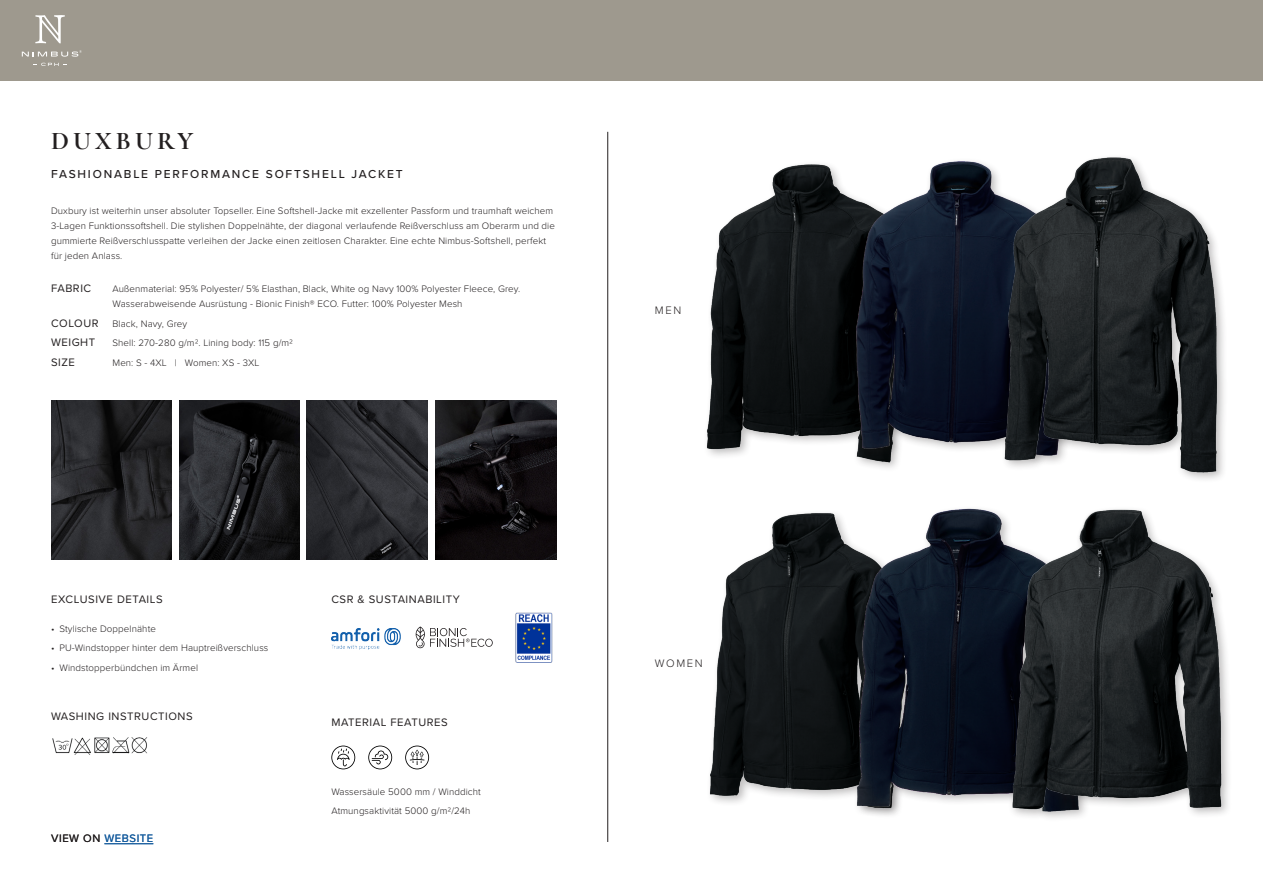
<style>
.page{position:relative;width:1263px;height:893px;background:#fff}
.page>*{position:absolute;margin:0;border:0;box-sizing:border-box;transform-origin:0 0}
.t1{font:700 25.5px "Cormorant Garamond";letter-spacing:.16em;color:#231f20}
.t2{font:500 12px "Proxima Nova";letter-spacing:.15em;color:#231f20}
.t3{font:11.25px "Proxima Nova";letter-spacing:.05em;color:#231f20}
.t4{font:11.25px "Proxima Nova";letter-spacing:.05em;color:#175d9e}
.t5{font:300 11.25px "Proxima Nova";letter-spacing:.15em;color:#231f20}
.t6{font:300 9.75px/15px "Proxima Nova";letter-spacing:.01em;color:#231f20}
.s1{font-weight:400;font-size:11.25px}
.s2{color:#231f20}
</style>
<div class="page">
<div style="left:0;top:0;width:1263px;height:81px;background:#9e998e"></div>
<hr style="left:607px;top:132px;width:1px;height:710px;background:#231f20">
<img style="left:307px;top:401px;width:121px;height:159px">
<img style="left:436px;top:401px;width:121px;height:159px">
<img style="left:51px;top:401px;width:121px;height:159px">
<img style="left:179px;top:401px;width:121px;height:159px">
<img style="left:52px;top:737px;width:96px;height:18px">
<svg style="left:416px;top:626px;width:77px;height:22px"></svg>
<img style="left:515px;top:612px;width:38px;height:51px">
<img style="left:331px;top:628px;width:70px;height:21px">
<svg style="left:331px;top:746px;width:24px;height:23px"></svg>
<svg style="left:368px;top:746px;width:24px;height:23px"></svg>
<svg style="left:405px;top:746px;width:24px;height:23px"></svg>
<img style="left:709px;top:513px;width:110px;height:290px">
<img style="left:819px;top:508px;width:173px;height:308px">
<img style="left:706px;top:164px;width:116px;height:292px">
<img style="left:822px;top:161px;width:175px;height:307px">
<img style="left:997px;top:157px;width:227px;height:322px">
<img style="left:992px;top:509px;width:237px;height:309px">
<svg style="left:35px;top:15px;width:30px;height:28px"></svg>
<svg style="left:33px;top:63px;width:34px;height:3px"></svg>
<svg style="left:22px;top:50px;width:60px;height:7px"></svg>
<hr style="left:104px;top:843px;width:49px;height:1px;background:#175d9e">
<p class="t1" style="left:51px;top:125px;width:144px">DUXBURY</p>
<p class="t2" style="left:51px;top:166px;width:353px">FASHIONABLE PERFORMANCE SOFTSHELL JACKET</p>
<p class="t6" style="left:51px;top:203px;width:505px">Duxbury ist weiterhin unser absoluter Topseller. Eine Softshell-Jacke mit exzellenter Passform und traumhaft weichem 3-Lagen Funktionssoftshell. Die stylishen Doppelnähte, der diagonal verlaufende Reißverschluss am Oberarm und die gummierte Reißverschlusspatte verleihen der Jacke einen zeitlosen Charakter. Eine echte Nimbus-Softshell, perfekt für jeden Anlass.</p>
<p class="t3" style="left:51px;top:280px;width:42px">FABRIC</p>
<p class="t6" style="left:113px;top:281px;width:409px">Außenmaterial: 95% Polyester/ 5% Elasthan, Black, White og Navy 100% Polyester Fleece, Grey.<br>Wasserabweisende Ausrüstung - Bionic Finish® ECO. Futter: 100% Polyester Mesh</p>
<p class="t6" style="left:51px;top:316px;width:138px"><span class="s1">COLOUR</span> Black, Navy, Grey</p>
<p class="t3" style="left:51px;top:334px;width:46px">WEIGHT</p>
<p class="t6" style="left:113px;top:335px;width:182px">Shell: 270-280 g/m2. Lining body: 115 g/m2</p>
<p class="t3" style="left:51px;top:354px;width:25px">SIZE</p>
<p class="t6" style="left:113px;top:355px;width:148px">Men: S - 4XL | Women: XS - 3XL</p>
<p class="t3" style="left:51px;top:590px;width:113px">EXCLUSIVE DETAILS</p>
<p class="t3" style="left:331px;top:590px;width:130px">CSR &amp; SUSTAINABILITY</p>
<p class="t6" style="left:51px;top:620px;width:106px">• Stylische Doppelnähte</p>
<p class="t6" style="left:51px;top:640px;width:219px">• PU-Windstopper hinter dem Hauptreißverschluss</p>
<p class="t6" style="left:51px;top:659px;width:149px">• Windstopperbündchen im Ärmel</p>
<p class="t3" style="left:51px;top:708px;width:143px">WASHING INSTRUCTIONS</p>
<p class="t4" style="left:51px;top:830px;width:104px"><span class="s2">VIEW ON</span> WEBSITE</p>
<p class="t3" style="left:331px;top:714px;width:118px">MATERIAL FEATURES</p>
<p class="t6" style="left:331px;top:784px;width:151px">Wassersäule 5000 mm / Winddicht</p>
<p class="t6" style="left:331px;top:803px;width:141px">Atmungsaktivität 5000 g/m2/24h</p>
<p class="t5" style="left:655px;top:302px;width:28px">MEN</p>
<p class="t5" style="left:655px;top:655px;width:49px">WOMEN</p>
</div>
